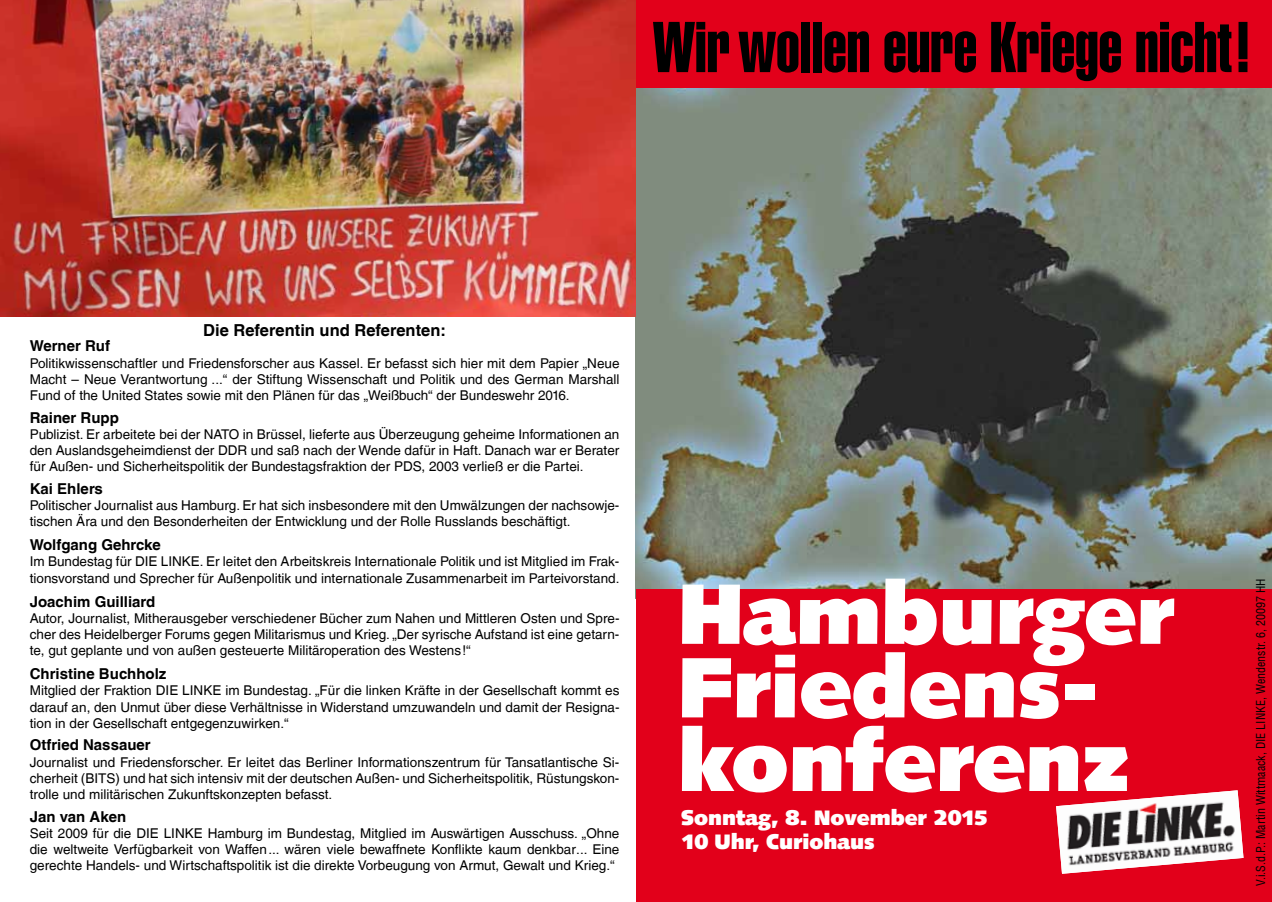
<style>
.page{position:relative;width:1272px;height:902px;background:#fff}
.page>*{position:absolute;margin:0;border:0;box-sizing:border-box;transform-origin:0 0}
.t1{font:900 85.5px/73.5px "Syntax LT";color:#fff}
.t2{font:70.5px "Helvetica LT Extra Compressed";color:#000}
.t3{font:900 21px/24px "Syntax LT";color:#fff}
.t4{font:700 16.5px "Helvetica LT";color:#000}
.t5{font:700 15px "Helvetica LT";color:#000}
.t6{font:13.5px/16.2px "Helvetica LT";color:#000;text-align:justify}
.t7{font:condensed 12px "Helvetica LT";color:#000}
</style>
<div class="page">
<img style="left:636px;top:87px;width:635px;height:502px">
<div style="left:636px;top:589px;width:635px;height:312px;background:#e2001a"></div>
<div style="left:636px;top:0;width:635px;height:87px;background:#e2001a"></div>
<img style="left:1056px;top:790px;width:187px;height:83px">
<img style="left:0;top:0;width:636px;height:317px">
<h2 class="t2" style="left:653px;top:5px;width:600px">Wir wollen eure Kriege nicht!</h2>
<p class="t4" style="left:203px;top:320px;width:244px">Die Referentin und Referenten:</p>
<p class="t5" style="left:30px;top:337px;width:82px">Werner Ruf</p>
<p class="t6" style="left:30px;top:355px;width:591px">Politikwissenschaftler und Friedensforscher aus Kassel. Er befasst sich hier mit dem Papier „Neue Macht – Neue Verantwortung ...“ der Stiftung Wissenschaft und Politik und des German Marshall Fund of the United States sowie mit den Plänen für das „Weißbuch“ der Bundeswehr 2016.</p>
<p class="t5" style="left:30px;top:408px;width:91px">Rainer Rupp</p>
<p class="t6" style="left:30px;top:426px;width:591px">Publizist. Er arbeitete bei der NATO in Brüssel, lieferte aus Überzeugung geheime Informationen an den Auslandsgeheimdienst der DDR und saß nach der Wende dafür in Haft. Danach war er Berater für Außen- und Sicherheitspolitik der Bundestagsfraktion der PDS, 2003 verließ er die Partei.</p>
<p class="t5" style="left:30px;top:479px;width:75px">Kai Ehlers</p>
<p class="t6" style="left:30px;top:497px;width:591px">Politischer Journalist aus Hamburg. Er hat sich insbesondere mit den Umwälzungen der nachsowje&shy;tischen Ära und den Besonderheiten der Entwicklung und der Rolle Russlands beschäftigt.</p>
<p class="t5" style="left:30px;top:535px;width:133px">Wolfgang Gehrcke</p>
<p class="t6" style="left:30px;top:553px;width:591px">Im Bundestag für DIE LINKE. Er leitet den Arbeitskreis Internationale Politik und ist Mitglied im Frak&shy;tionsvorstand und Sprecher für Außenpolitik und internationale Zusammenarbeit im Parteivorstand.</p>
<p class="t5" style="left:30px;top:592px;width:127px">Joachim Guilliard</p>
<p class="t6" style="left:30px;top:610px;width:591px">Autor, Journalist, Mitherausgeber verschiedener Bücher zum Nahen und Mittleren Osten und Spre&shy;cher des Heidelberger Forums gegen Militarismus und Krieg. „Der syrische Aufstand ist eine getarn&shy;te, gut geplante und von außen gesteuerte Militäroperation des Westens!“</p>
<p class="t5" style="left:30px;top:664px;width:138px">Christine Buchholz</p>
<p class="t6" style="left:30px;top:682px;width:591px">Mitglied der Fraktion DIE LINKE im Bundestag. „Für die linken Kräfte in der Gesellschaft kommt es darauf an, den Unmut über diese Verhältnisse in Widerstand umzuwandeln und damit der Resigna&shy;tion in der Gesellschaft entgegenzuwirken.“</p>
<p class="t5" style="left:30px;top:735px;width:122px">Otfried Nassauer</p>
<p class="t6" style="left:30px;top:753px;width:591px">Journalist und Friedensforscher. Er leitet das Berliner Informationszentrum für Tansatlantische Si&shy;cherheit (BITS) und hat sich intensiv mit der deutschen Außen- und Sicherheitspolitik, Rüstungskon&shy;trolle und militärischen Zukunftskonzepten befasst.</p>
<p class="t5" style="left:30px;top:807px;width:98px">Jan van Aken</p>
<p class="t6" style="left:30px;top:824px;width:591px">Seit 2009 für die DIE LINKE Hamburg im Bundestag, Mitglied im Auswärtigen Ausschuss. „Ohne die weltweite Verfügbarkeit von Waffen... wären viele bewaffnete Konflikte kaum denkbar... Eine gerechte Handels- und Wirtschaftspolitik ist die direkte Vorbeugung von Armut, Gewalt und Krieg.“</p>
<h1 class="t1" style="left:677px;top:578px;width:498px">Hamburger<br>Friedens&shy;konferenz</h1>
<h3 class="t3" style="left:681px;top:806px;width:308px">Sonntag, 8. November 2015<br>10 Uhr, Curiohaus</h3>
<p class="t7" style="left:1253px;top:885px;width:309px;rotate:-90deg">V.i.S.d.P.: Martin Wittmaack, DIE LINKE, Wendenstr. 6, 20097 HH</p>
</div>
